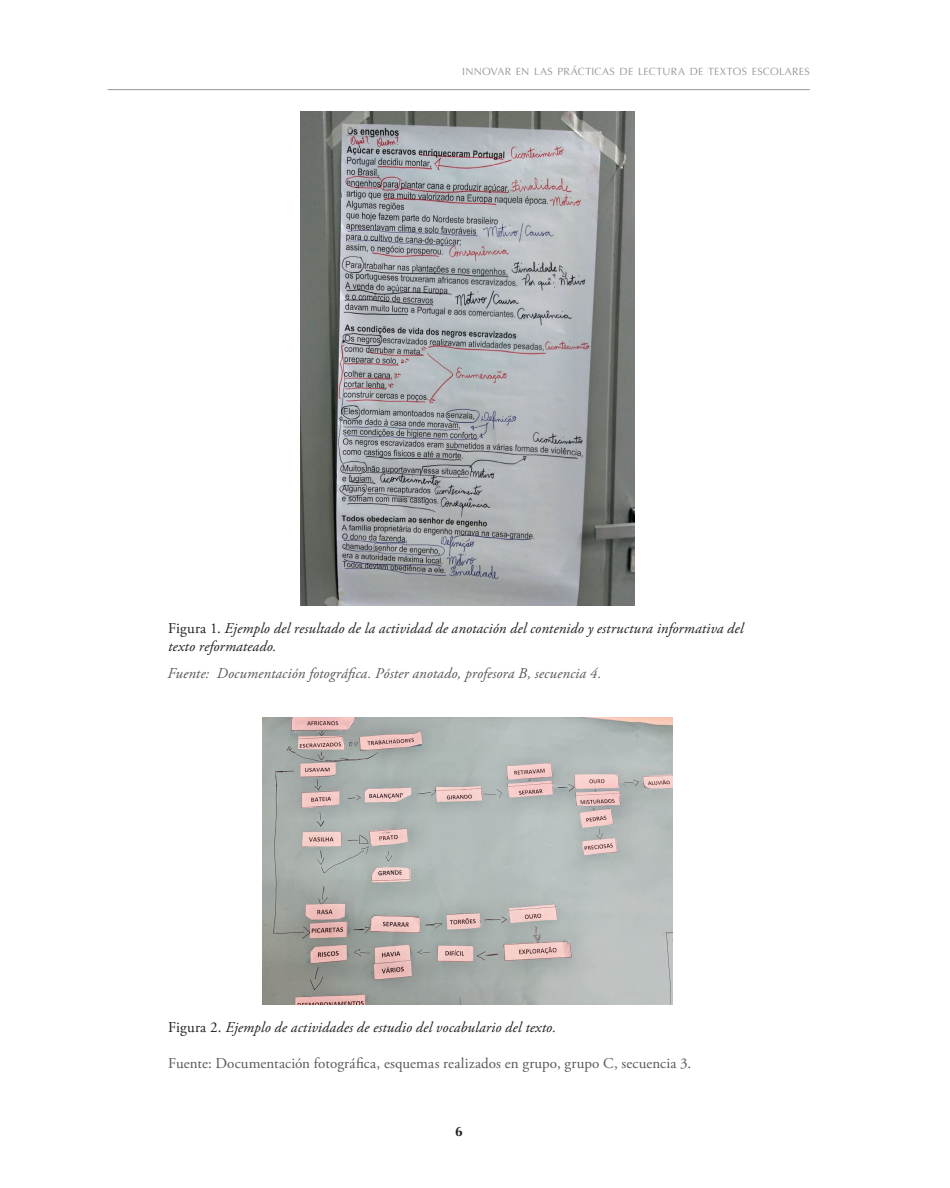
<style>
.page{position:relative;width:950px;height:1188px;background:#fff}
.page>*{position:absolute;margin:0;border:0;box-sizing:border-box;transform-origin:0 0}
.tyf-title{font:italic 15px/18px "Adobe Garamond Pro";letter-spacing:.01em;color:#231f20}
.tyf-title-2{font:15px "Adobe Garamond Pro";letter-spacing:.005em;color:#57585a}
.tyf-source{font:italic 15px "Adobe Garamond Pro";letter-spacing:.005em;color:#57585a}
.t1{font:700 13.5px "Optima";color:#231f20}
.t2{font:10.5px "Optima";letter-spacing:.025em;color:#939598}
.s1{font-style:normal}
</style>
<div class="page">
<img style="left:300px;top:112px;width:334px;height:493px">
<img style="left:262px;top:717px;width:410px;height:287px">
<hr style="left:108px;top:89px;width:702px;height:1px;background:#939598">
<p class="t2" style="left:462px;top:65px;width:349px">INNOVAR EN LAS PRÁCTICAS DE LECTURA DE TEXTOS ESCOLARES</p>
<p class="tyf-title" style="left:168px;top:620px;width:577px"><span class="s1">Figura 1.</span> Ejemplo del resultado de la actividad de anotación del contenido y estructura informativa del texto reformateado.</p>
<p class="tyf-source" style="left:167px;top:665px;width:436px">Fuente: Documentación fotográfica. Póster anotado, profesora B, secuencia 4.</p>
<p class="tyf-title" style="left:168px;top:1019px;width:389px"><span class="s1">Figura 2.</span> Ejemplo de actividades de estudio del vocabulario del texto.</p>
<p class="tyf-title-2" style="left:168px;top:1055px;width:525px">Fuente: Documentación fotográfica, esquemas realizados en grupo, grupo C, secuencia 3.</p>
<p class="t1" style="left:455px;top:1123px;width:9px">6</p>
</div>
